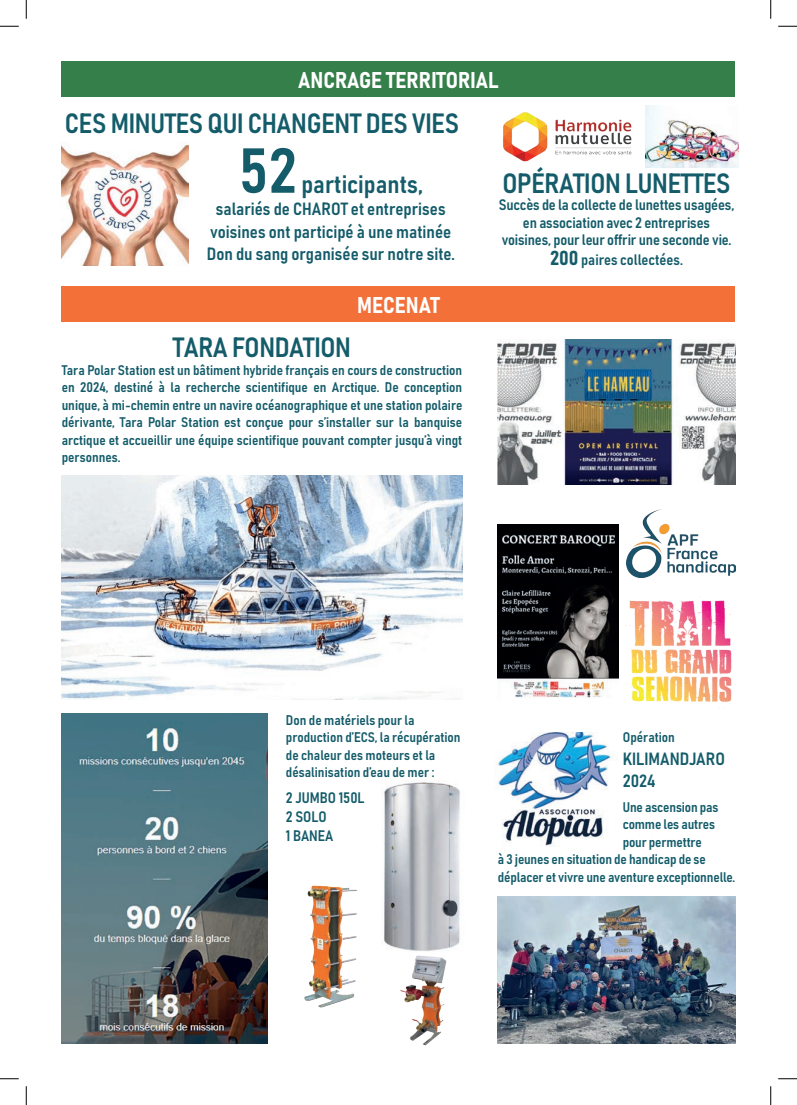
<style>
.page{position:relative;width:797px;height:1105px;background:#fff}
.page>*{position:absolute;margin:0;border:0;box-sizing:border-box;transform-origin:0 0}
.t1{font:62.5px "Bahnschrift";color:#145c6a}
.t2{font:27.5px "Bahnschrift";letter-spacing:-.01em;color:#145c6a}
.t3{font:25px "Bahnschrift";color:#145c6a}
.t4{font:22.5px "Bahnschrift";color:#fff}
.t5{font:17.5px/22.5px "Bahnschrift";color:#145c6a;text-align:center}
.t6{font:15px/17.5px "Bahnschrift";letter-spacing:-.01em;color:#145c6a;text-align:center}
.t7{font:13.75px/17.5px "Bahnschrift";color:#145c6a;text-align:justify}
.s1{font-size:20px}
</style>
<div class="page">
<div style="left:62px;top:62px;width:673px;height:35px;background:#357f4a"></div>
<div style="left:62px;top:287px;width:673px;height:35px;background:#f37139"></div>
<img style="left:62px;top:142px;width:126px;height:123px">
<img style="left:498px;top:525px;width:120px;height:173px">
<img style="left:498px;top:340px;width:237px;height:144px">
<img style="left:498px;top:896px;width:237px;height:147px">
<img style="left:503px;top:112px;width:129px;height:50px">
<img style="left:645px;top:106px;width:94px;height:61px">
<img style="left:62px;top:475px;width:400px;height:225px">
<img style="left:626px;top:510px;width:109px;height:68px">
<img style="left:626px;top:600px;width:106px;height:109px">
<img style="left:62px;top:714px;width:205px;height:329px">
<img style="left:384px;top:782px;width:76px;height:169px">
<img style="left:400px;top:955px;width:47px;height:91px">
<img style="left:304px;top:885px;width:53px;height:123px">
<img style="left:497px;top:732px;width:115px;height:114px">
<svg style="left:0;top:25px;width:19px;height:2px"></svg>
<svg style="left:778px;top:25px;width:19px;height:2px"></svg>
<svg style="left:0;top:1078px;width:19px;height:1px"></svg>
<svg style="left:778px;top:1078px;width:19px;height:1px"></svg>
<svg style="left:25px;top:0;width:2px;height:19px"></svg>
<svg style="left:25px;top:1086px;width:2px;height:19px"></svg>
<svg style="left:770px;top:0;width:1px;height:19px"></svg>
<svg style="left:770px;top:1086px;width:1px;height:19px"></svg>
<h3 class="t4" style="left:298px;top:66px;width:202px">ANCRAGE TERRITORIAL</h3>
<h2 class="t2" style="left:65px;top:106px;width:395px">CES MINUTES QUI CHANGENT DES VIES</h2>
<h1 class="t1" style="left:239px;top:131px;width:60px">52</h1>
<h3 class="t3" style="left:301px;top:168px;width:123px">participants,</h3>
<p class="t5" style="left:207px;top:198px;width:249px">salariés de CHAROT et entreprises voisines ont participé à une matinée<br>Don du sang organisée sur notre site.</p>
<h3 class="t4" style="left:357px;top:291px;width:84px">MECENAT</h3>
<h2 class="t2" style="left:173px;top:330px;width:180px">TARA FONDATION</h2>
<p class="t7" style="left:62px;top:361px;width:402px">Tara Polar Station est un bâtiment hybride français en cours de construction en 2024, destiné à la recherche scientifique en Arctique. De conception unique, à mi-chemin entre un navire océanographique et une station polaire dérivante, Tara Polar Station est conçue pour s’installer sur la banquise arctique et accueillir une équipe scientifique pouvant compter jusqu’à vingt personnes.</p>
<h2 class="t2" style="left:502px;top:166px;width:230px">OPÉRATION LUNETTES</h2>
<p class="t6" style="left:498px;top:196px;width:237px">Succès de la collecte de lunettes usagées, en association avec 2 entreprises voisines, pour leur offrir une seconde vie.</p>
<p class="t6" style="left:550px;top:251px;width:134px"><span class="s1">200</span> paires collectées.</p>
<p class="t7" style="left:286px;top:711px;width:176px;text-align:left">Don de matériels pour la production d’ECS, la récupération de chaleur des moteurs et la désalinisation d’eau de mer :</p>
<p class="t6" style="left:286px;top:788px;width:80px;line-height:18.8px;text-align:left">2 JUMBO 150L<br>2 SOLO<br>1 BANEA</p>
<p class="t7" style="left:622px;top:728px;width:54px">Opération</p>
<p class="t5" style="left:622px;top:747px;width:104px;text-align:left">KILIMANDJARO<br>2024</p>
<p class="t7" style="left:622px;top:798px;width:97px">Une ascension pas</p>
<p class="t7" style="left:622px;top:816px;width:94px">comme les autres</p>
<p class="t7" style="left:622px;top:833px;width:80px">pour permettre</p>
<p class="t7" style="left:498px;top:851px;width:209px">à 3 jeunes en situation de handicap de se</p>
<p class="t7" style="left:498px;top:868px;width:239px">déplacer et vivre une aventure exceptionnelle.</p>
</div>
